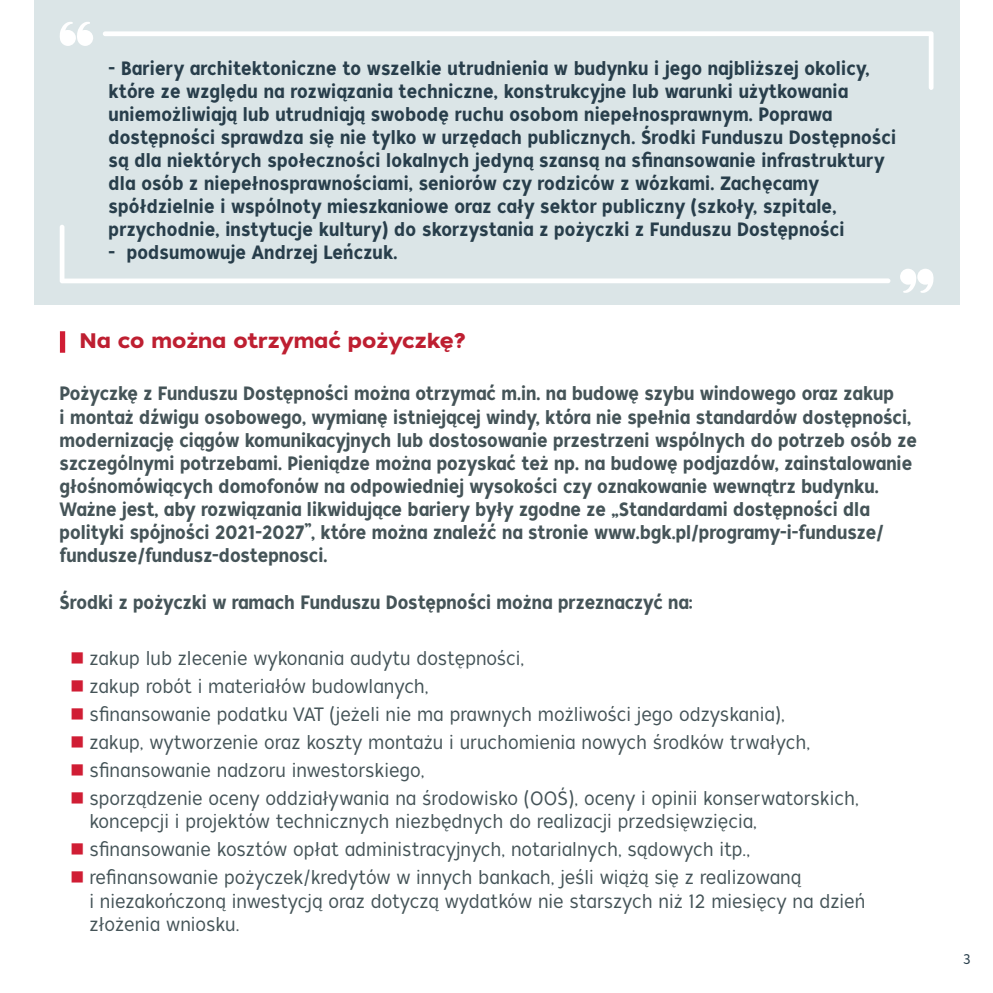
<style>
.page{position:relative;width:993px;height:993px;background:#fff}
.page>*{position:absolute;margin:0;border:0;box-sizing:border-box;transform-origin:0 0}
.nagłówek{font:21px "Tide Sans 600 Bunny";color:#be1f31}
.t1{font:19.25px/23.1px "Tide Sans Cond 500 Dudette";color:#455458}
.t2{font:19.25px/23.1px "Tide Sans Cond 300 Lil Kahuna";color:#455458}
.cytat{font:19.25px/23.1px "Tide Sans Cond 500 Dudette";letter-spacing:.01em;color:#283e4b}
.t3{font:14px "Tide Sans Cond 300 Lil Kahuna";color:#283e4b}
</style>
<div class="page">
<div style="left:34px;top:0;width:925px;height:304px;background:#dbe5e7"></div>
<svg style="left:103px;top:31px;width:830px;height:59px"></svg>
<svg style="left:60px;top:22px;width:33px;height:24px"></svg>
<svg style="left:60px;top:225px;width:830px;height:58px"></svg>
<svg style="left:900px;top:269px;width:33px;height:24px"></svg>
<div style="left:60px;top:331px;width:5px;height:21px;background:#d01d34"></div>
<p class="cytat" style="left:109px;top:57px;width:788px">- Bariery architektoniczne to wszelkie utrudnienia w budynku i jego najbliższej okolicy, które ze względu na rozwiązania techniczne, konstrukcyjne lub warunki użytkowania uniemożliwiają lub utrudniają swobodę ruchu osobom niepełnosprawnym. Poprawa dostępności sprawdza się nie tylko w urzędach publicznych. Środki Funduszu Dostępności są dla niektórych społeczności lokalnych jedyną szansą na sfinansowanie infrastruktury dla osób z niepełnosprawnościami, seniorów czy rodziców z wózkami. Zachęcamy spółdzielnie i wspólnoty mieszkaniowe oraz cały sektor publiczny (szkoły, szpitale, przychodnie, instytucje kultury) do skorzystania z pożyczki z Funduszu Dostępności</p>
<p class="cytat" style="left:109px;top:242px;width:290px">- podsumowuje Andrzej Leńczuk.</p>
<p class="nagłówek" style="left:79px;top:326px;width:389px">Na co można otrzymać pożyczkę?</p>
<p class="t1" style="left:60px;top:382px;width:858px">Pożyczkę z Funduszu Dostępności można otrzymać m.in. na budowę szybu windowego oraz zakup<br>i montaż dźwigu osobowego, wymianę istniejącej windy, która nie spełnia standardów dostępności, modernizację ciągów komunikacyjnych lub dostosowanie przestrzeni wspólnych do potrzeb osób ze szczególnymi potrzebami. Pieniądze można pozyskać też np. na budowę podjazdów, zainstalowanie głośnomówiących domofonów na odpowiedniej wysokości czy oznakowanie wewnątrz budynku.<br>Ważne jest, aby rozwiązania likwidujące bariery były zgodne ze „Standardami dostępności dla polityki spójności 2021-2027”, które można znaleźć na stronie www.bgk.pl/programy-i-fundusze/ fundusze/fundusz-dostepnosci.</p>
<p class="t1" style="left:60px;top:590px;width:634px">Środki z pożyczki w ramach Funduszu Dostępności można przeznaczyć na:</p>
<p class="t2" style="left:89px;top:646px;width:436px">zakup lub zlecenie wykonania audytu dostępności,</p>
<p class="t2" style="left:89px;top:674px;width:341px">zakup robót i materiałów budowlanych,</p>
<p class="t2" style="left:89px;top:702px;width:697px">sfinansowanie podatku VAT (jeżeli nie ma prawnych możliwości jego odzyskania),</p>
<p class="t2" style="left:89px;top:730px;width:722px">zakup, wytworzenie oraz koszty montażu i uruchomienia nowych środków trwałych,</p>
<p class="t2" style="left:89px;top:758px;width:336px">sfinansowanie nadzoru inwestorskiego,</p>
<p class="t2" style="left:89px;top:787px;width:770px">sporządzenie oceny oddziaływania na środowisko (OOŚ), oceny i opinii konserwatorskich, koncepcji i projektów technicznych niezbędnych do realizacji przedsięwzięcia,</p>
<p class="t2" style="left:89px;top:838px;width:662px">sfinansowanie kosztów opłat administracyjnych, notarialnych, sądowych itp.,</p>
<p class="t2" style="left:89px;top:866px;width:777px">refinansowanie pożyczek/kredytów w innych bankach, jeśli wiążą się z realizowaną<br>i niezakończoną inwestycją oraz dotyczą wydatków nie starszych niż 12 miesięcy na dzień złożenia wniosku.</p>
<p class="t3" style="left:962px;top:950px;width:9px">3</p>
</div>
